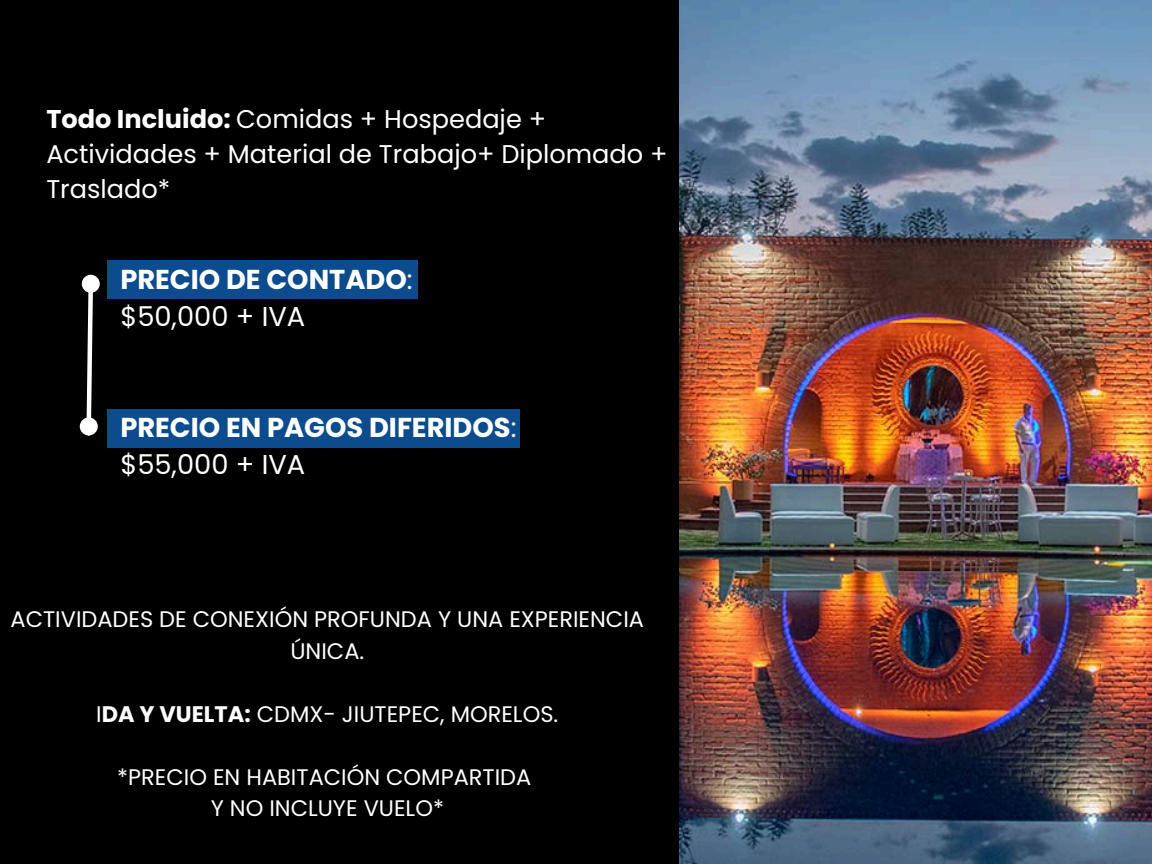
<style>
.page{position:relative;width:1152px;height:864px;background:#000}
.page>*{position:absolute;margin:0;border:0;box-sizing:border-box;transform-origin:0 0}
.t1{font:700 27.3px/37.2px "Poppins";color:#fff}
.t2{font:25.65px/34.8px "Poppins";color:#fff}
.t3{font:22.5px/31.5px "Poppins";color:#fff;text-align:center}
.s1{font-weight:700}
.s2{font-weight:400}
</style>
<div class="page">
<img style="left:680px;top:0;width:472px;height:864px">
<div style="left:107px;top:409px;width:412px;height:38px;background:#0c4c8e"></div>
<div style="left:107px;top:260px;width:311px;height:38px;background:#0c4c8e"></div>
<svg style="left:84px;top:290px;width:9px;height:127px"></svg>
<div style="left:84px;top:277px;width:14px;height:14px;background:#fff;border-radius:50%"></div>
<div style="left:82px;top:275px;width:18px;height:18px;border:4px solid #fff;border-radius:50%"></div>
<div style="left:82px;top:420px;width:14px;height:13px;background:#fff;border-radius:50%"></div>
<div style="left:80px;top:417px;width:18px;height:19px;border:4px solid #fff;border-radius:50%"></div>
<p class="t2" style="left:46px;top:102px;width:623px"><span class="s1">Todo Incluido:</span> Comidas + Hospedaje +<br>Actividades + Material de Trabajo+ Diplomado +<br>Traslado*</p>
<h1 class="t1" style="left:120px;top:261px;width:294px">PRECIO DE CONTADO<span class="s2">: $50,000 + IVA</span></h1>
<h1 class="t1" style="left:120px;top:409px;width:398px">PRECIO EN PAGOS DIFERIDOS<span class="s2">: $55,000 + IVA</span></h1>
<p class="t3" style="left:11px;top:604px;width:635px">ACTIVIDADES DE CONEXIÓN PROFUNDA Y UNA EXPERIENCIA<br>ÚNICA.</p>
<p class="t3" style="left:96px;top:698px;width:463px">I<span class="s1">DA Y VUELTA:</span> CDMX- JIUTEPEC, MORELOS.</p>
<p class="t3" style="left:117px;top:761px;width:416px">*PRECIO EN HABITACIÓN COMPARTIDA</p>
<p class="t3" style="left:211px;top:793px;width:235px">Y NO INCLUYE VUELO*</p>
</div>
